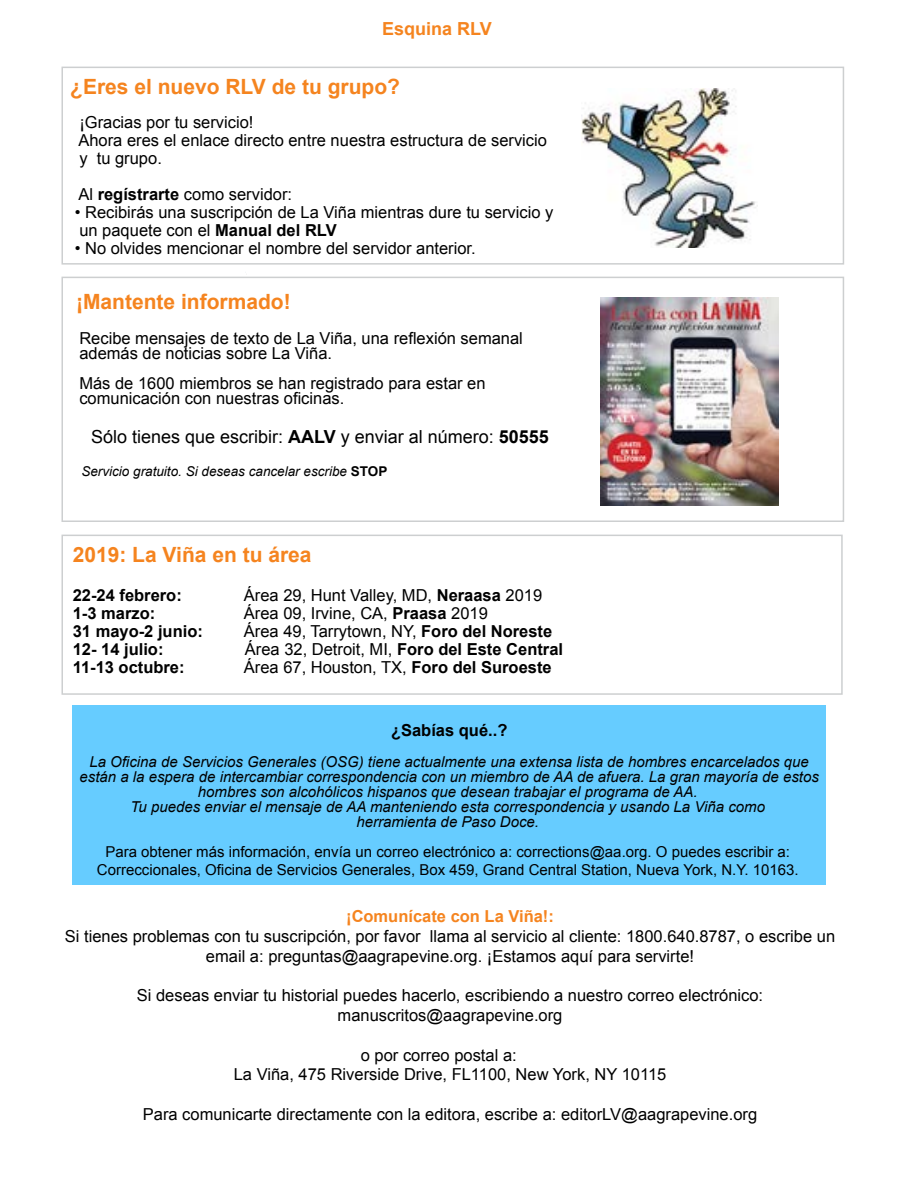
<style>
.page{position:relative;width:918px;height:1188px;background:#fff}
.page>*{position:absolute;margin:0;border:0;box-sizing:border-box;transform-origin:0 0}
.t1{font:700 21px "Arial";color:#f5841f}
.t2{font:18px "Arial";color:#000}
.t3{font:700 18px "Arial";color:#f5841f}
.t4{font:16.5px/19.8px "Arial";color:#000}
.t5{font:700 16.5px "Arial";color:#000}
.t6{font:700 16.5px "Arial";color:#f5841f}
.t7{font:italic 15px/15px "Arial";color:#000;text-align:center}
.t8{font:15px/18px "Arial";color:#000;text-align:center}
.t9{font:italic 13.5px "Arial";color:#000}
.s1{font-weight:700}
.s2{font-weight:700;font-style:normal}
</style>
<div class="page">
<div style="left:73px;top:706px;width:753px;height:179px;background:#6cf"></div>
<div style="left:62px;top:67px;width:782px;height:198px;border:2px solid #cdcfd0"></div>
<div style="left:62px;top:535px;width:781px;height:160px;border:2px solid #cdcfd0"></div>
<div style="left:62px;top:277px;width:782px;height:245px;border:2px solid #cdcfd0"></div>
<img style="left:601px;top:297px;width:178px;height:209px">
<img style="left:581px;top:88px;width:177px;height:160px">
<p class="t3" style="left:382px;top:17px;width:111px">Esquina RLV</p>
<p class="t1" style="left:70px;top:73px;width:331px">¿Eres el nuevo RLV de tu grupo?</p>
<p class="t4" style="left:78px;top:113px;width:470px;line-height:18px">¡Gracias por tu servicio!<br>Ahora eres el enlace directo entre nuestra estructura de servicio y tu grupo.</p>
<p class="t4" style="left:78px;top:184px;width:215px">Al <span class="s1">regístrarte</span> como servidor:</p>
<p class="t4" style="left:75px;top:203px;width:480px;line-height:18px">• Recibirás una suscripción de La Viña mientras dure tu servicio y un paquete con el <span class="s1">Manual del RLV</span></p>
<p class="t4" style="left:75px;top:238px;width:403px">• No olvides mencionar el nombre del servidor anterior.</p>
<p class="t1" style="left:76px;top:288px;width:216px">¡Mantente informado!</p>
<p class="t4" style="left:79px;top:331px;width:445px;line-height:15px">Recibe mensajes de texto de La Viña, una reflexión semanal además de noticias sobre La Viña.</p>
<p class="t4" style="left:79px;top:376px;width:408px;line-height:15px">Más de 1600 miembros se han registrado para estar en comunicación con nuestras oficinas.</p>
<p class="t2" style="left:91px;top:425px;width:459px">Sólo tienes que escribir: <span class="s1">AALV</span> y enviar al número: <span class="s1">50555</span></p>
<p class="t9" style="left:81px;top:462px;width:307px">Servicio gratuito. Si deseas cancelar escribe <span class="s2">STOP</span></p>
<p class="t1" style="left:73px;top:541px;width:240px">2019: La Viña en tu área</p>
<p class="t5" style="left:73px;top:585px;width:111px">22-24 febrero:</p>
<p class="t4" style="left:244px;top:586px;width:300px">Área 29, Hunt Valley, MD, <span class="s1">Neraasa</span> 2019</p>
<p class="t5" style="left:73px;top:603px;width:84px">1-3 marzo:</p>
<p class="t4" style="left:244px;top:604px;width:245px">Área 09, Irvine, CA, <span class="s1">Praasa</span> 2019</p>
<p class="t5" style="left:73px;top:621px;width:132px">31 mayo-2 junio:</p>
<p class="t4" style="left:244px;top:622px;width:310px">Área 49, Tarrytown, NY, <span class="s1">Foro del Noreste</span></p>
<p class="t5" style="left:73px;top:639px;width:92px">12- 14 julio:</p>
<p class="t4" style="left:245px;top:640px;width:320px">Área 32, Detroit, MI, <span class="s1">Foro del Este Central</span></p>
<p class="t5" style="left:73px;top:657px;width:113px">11-13 octubre:</p>
<p class="t4" style="left:244px;top:658px;width:309px">Área 67, Houston, TX, <span class="s1">Foro del Suroeste</span></p>
<p class="t5" style="left:391px;top:719px;width:118px">¿Sabías qué..?</p>
<p class="t7" style="left:80px;top:755px;width:741px">La Oficina de Servicios Generales (OSG) tiene actualmente una extensa lista de hombres encarcelados que están a la espera de intercambiar correspondencia con un miembro de AA de afuera. La gran mayoría de estos hombres son alcohólicos hispanos que desean trabajar el programa de AA.<br>Tu puedes enviar el mensaje de AA manteniendo esta correspondencia y usando La Viña como<br>herramienta de Paso Doce.</p>
<p class="t8" style="left:97px;top:843px;width:703px">Para obtener más información, envía un correo electrónico a: corrections@aa.org. O puedes escribir a:<br>Correccionales, Oficina de Servicios Generales, Box 459, Grand Central Station, Nueva York, N.Y. 10163.</p>
<p class="t6" style="left:346px;top:905px;width:209px">¡Comunícate con La Viña!:</p>
<p class="t4" style="left:65px;top:926px;width:772px;text-align:center">Si tienes problemas con tu suscripción, por favor llama al servicio al cliente: 1800.640.8787, o escribe un email a: preguntas@aagrapevine.org. ¡Estamos aquí para servirte!</p>
<p class="t4" style="left:137px;top:986px;width:628px;text-align:center">Si deseas enviar tu historial puedes hacerlo, escribiendo a nuestro correo electrónico: manuscritos@aagrapevine.org</p>
<p class="t4" style="left:234px;top:1045px;width:434px;text-indent:127px">o por correo postal a:<br>La Viña, 475 Riverside Drive, FL1100, New York, NY 10115</p>
<p class="t4" style="left:143px;top:1105px;width:616px">Para comunicarte directamente con la editora, escribe a: editorLV@aagrapevine.org</p>
</div>
